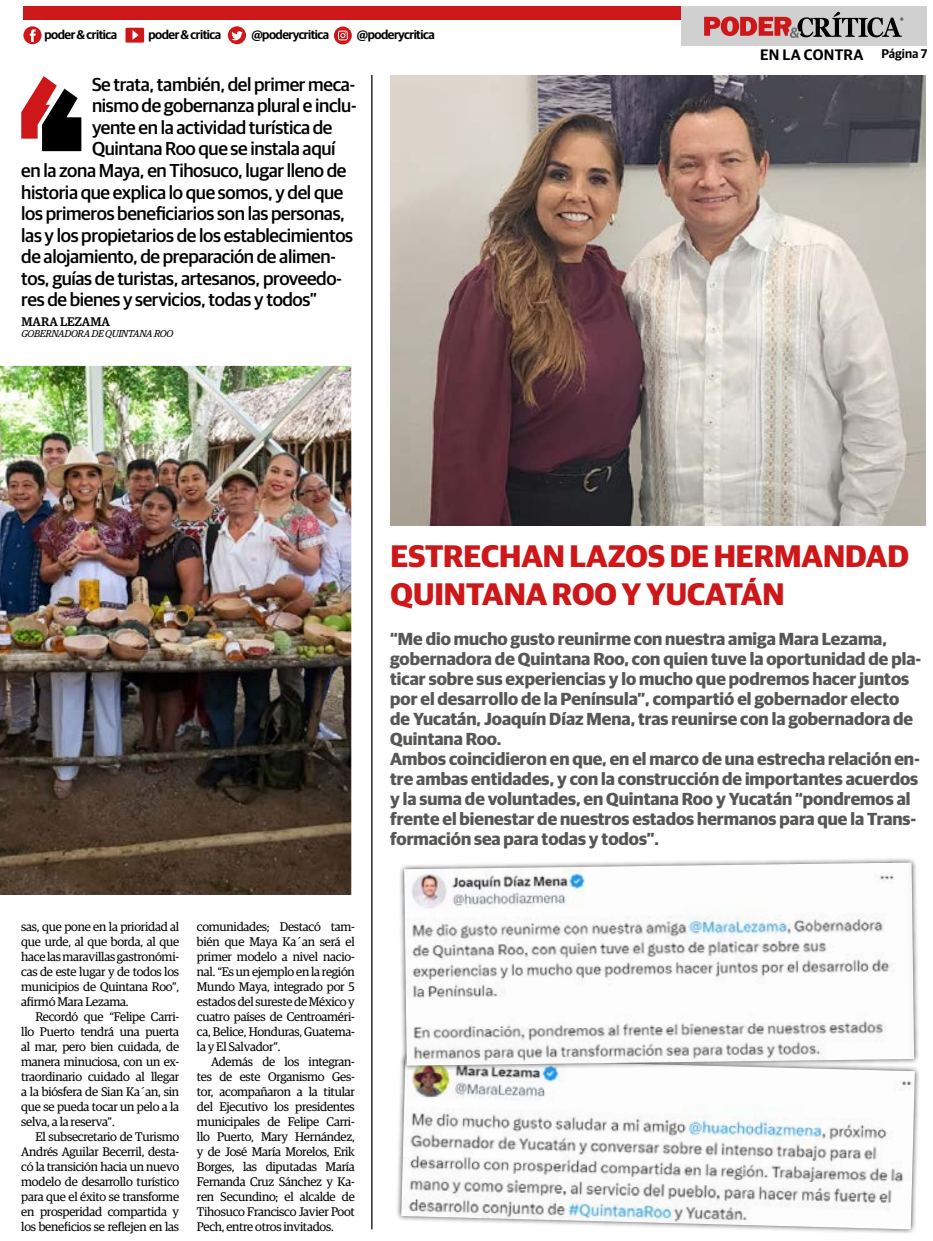
<style>
.page{position:relative;width:933px;height:1241px;background:#fff}
.page>*{position:absolute;margin:0;border:0;box-sizing:border-box;transform-origin:0 0}
.t1{font:700 31.25px/37.5px "Guardian Sans";color:#cd1719}
.t2{font:500 18.75px "Guardian Sans";letter-spacing:-.02em;color:#000}
.t3{font:700 17.5px/20px "Guardian Sans";color:#575756}
.t4{font:600 15.25px "Guardian Sans";letter-spacing:.02em;color:#000}
.t5{font:600 12.62px "Guardian Sans";letter-spacing:-.04em;color:#000}
.t6{font:12.5px/15px "Guardian Egyp";letter-spacing:-.02em;color:#000;text-align:justify}
.t7{font:500 12.5px "Guardian Egyp";color:#000}
.t8{font:italic 10px "Guardian Egyp";letter-spacing:-.02em;color:#000}
.s1{font-size:12.62px}
</style>
<div class="page">
<div style="left:681px;top:6px;width:245px;height:40px;background:#d0d0d0"></div>
<div style="left:23px;top:6px;width:658px;height:14px;background:#cd1719"></div>
<svg style="left:704px;top:12px;width:199px;height:26px"></svg>
<svg style="left:21px;top:76px;width:60px;height:75px"></svg>
<div style="left:396px;top:1052px;width:524px;height:183px;background:#000;opacity:.75"></div>
<img style="left:401px;top:1071px;width:514px;height:158px">
<div style="left:399px;top:857px;width:520px;height:214px;background:#000;opacity:.75"></div>
<img style="left:404px;top:862px;width:510px;height:203px">
<img style="left:390px;top:75px;width:536px;height:450px">
<hr style="left:371px;top:75px;width:1px;height:1154px;background:#000">
<img style="left:0;top:365px;width:352px;height:530px">
<svg style="left:125px;top:28px;width:19px;height:15px"></svg>
<svg style="left:334px;top:27px;width:18px;height:17px"></svg>
<svg style="left:228px;top:26px;width:18px;height:18px"></svg>
<svg style="left:23px;top:26px;width:19px;height:18px"></svg>
<p class="t5" style="left:45px;top:26px;width:74px">poder &amp; critica</p>
<p class="t5" style="left:148px;top:26px;width:74px">poder &amp; critica</p>
<p class="t5" style="left:251px;top:25px;width:79px">@poderycritica</p>
<p class="t5" style="left:357px;top:25px;width:79px">@poderycritica</p>
<h2 class="t2" style="left:92px;top:71px;width:265px">Se trata, también, del primer meca-</h2>
<h2 class="t2" style="left:92px;top:92px;width:266px">nismo de gobernanza plural e inclu-</h2>
<h2 class="t2" style="left:92px;top:114px;width:242px">yente en la actividad turística de</h2>
<h2 class="t2" style="left:92px;top:135px;width:245px">Quintana Roo que se instala aquí</h2>
<h2 class="t2" style="left:21px;top:157px;width:327px">en la zona Maya, en Tihosuco, lugar lleno de</h2>
<h2 class="t2" style="left:21px;top:178px;width:324px">historia que explica lo que somos, y del que</h2>
<h2 class="t2" style="left:21px;top:200px;width:325px">los primeros beneficiarios son las personas,</h2>
<h2 class="t2" style="left:21px;top:221px;width:333px">las y los propietarios de los establecimientos</h2>
<h2 class="t2" style="left:21px;top:243px;width:316px">de alojamiento, de preparación de alimen-</h2>
<h2 class="t2" style="left:21px;top:264px;width:322px">tos, guías de turistas, artesanos, proveedo-</h2>
<h2 class="t2" style="left:21px;top:286px;width:297px">res de bienes y servicios, todas y todos”</h2>
<p class="t7" style="left:21px;top:312px;width:90px">MARA LEZAMA</p>
<p class="t8" style="left:21px;top:327px;width:153px">GOBERNADORA DE QUINTANA ROO</p>
<p class="t4" style="left:760px;top:44px;width:169px">EN LA CONTRA <span class="s1">Página 7</span></p>
<p class="t6" style="left:21px;top:917px;width:159px">sas, que pone en la prioridad al que urde, al que borda, al que hace las maravillas gastronómi&shy;cas de este lugar y de todos los municipios de Quintana Roo”, afirmó Mara Lezama.</p>
<p class="t6" style="left:21px;top:1007px;width:159px;text-indent:14px">Recordó que “Felipe Carri&shy;llo Puerto tendrá una puerta al mar, pero bien cuidada, de manera minuciosa, con un ex&shy;traordinario cuidado al llegar a la biósfera de Sian Ka´an, sin que se pueda tocar un pelo a la selva, a la reserva”.</p>
<p class="t6" style="left:21px;top:1127px;width:159px;text-indent:14px">El subsecretario de Turismo Andrés Aguilar Becerril, desta&shy;có la transición hacia un nuevo modelo de desarrollo turístico para que el éxito se transforme en prosperidad compartida y los beneficios se reflejen en las</p>
<p class="t6" style="left:197px;top:917px;width:159px">comunidades; Destacó tam&shy;bién que Maya Ka´an será el primer modelo a nivel nacio&shy;nal. “Es un ejemplo en la región Mundo Maya, integrado por 5 estados del sureste de México y cuatro países de Centroaméri&shy;ca, Belice, Honduras, Guatema&shy;la y El Salvador”.</p>
<p class="t6" style="left:197px;top:1052px;width:159px;text-indent:14px">Además de los integran&shy;tes de este Organismo Ges&shy;tor, acompañaron a la titular del Ejecutivo los presidentes municipales de Felipe Carri&shy;llo Puerto, Mary Hernández, y de José María Morelos, Erik Borges, las diputadas María Fernanda Cruz Sánchez y Ka&shy;ren Secundino; el alcalde de Tihosuco Francisco Javier Poot Pech, entre otros invitados.</p>
<h1 class="t1" style="left:390px;top:534px;width:520px">ESTRECHAN LAZOS DE HERMANDAD<br>QUINTANA ROO Y YUCATÁN</h1>
<p class="t3" style="left:390px;top:627px;width:532px">“Me dio mucho gusto reunirme con nuestra amiga Mara Lezama, gobernadora de Quintana Roo, con quien tuve la oportunidad de pla&shy;ticar sobre sus experiencias y lo mucho que podremos hacer juntos por el desarrollo de la Península”, compartió el gobernador electo de Yucatán, Joaquín Díaz Mena, tras reunirse con la gobernadora de Quintana Roo.<br>Ambos coincidieron en que, en el marco de una estrecha relación en&shy;tre ambas entidades, y con la construcción de importantes acuerdos y la suma de voluntades, en Quintana Roo y Yucatán “pondremos al frente el bienestar de nuestros estados hermanos para que la Trans&shy;formación sea para todas y todos”.</p>
</div>
